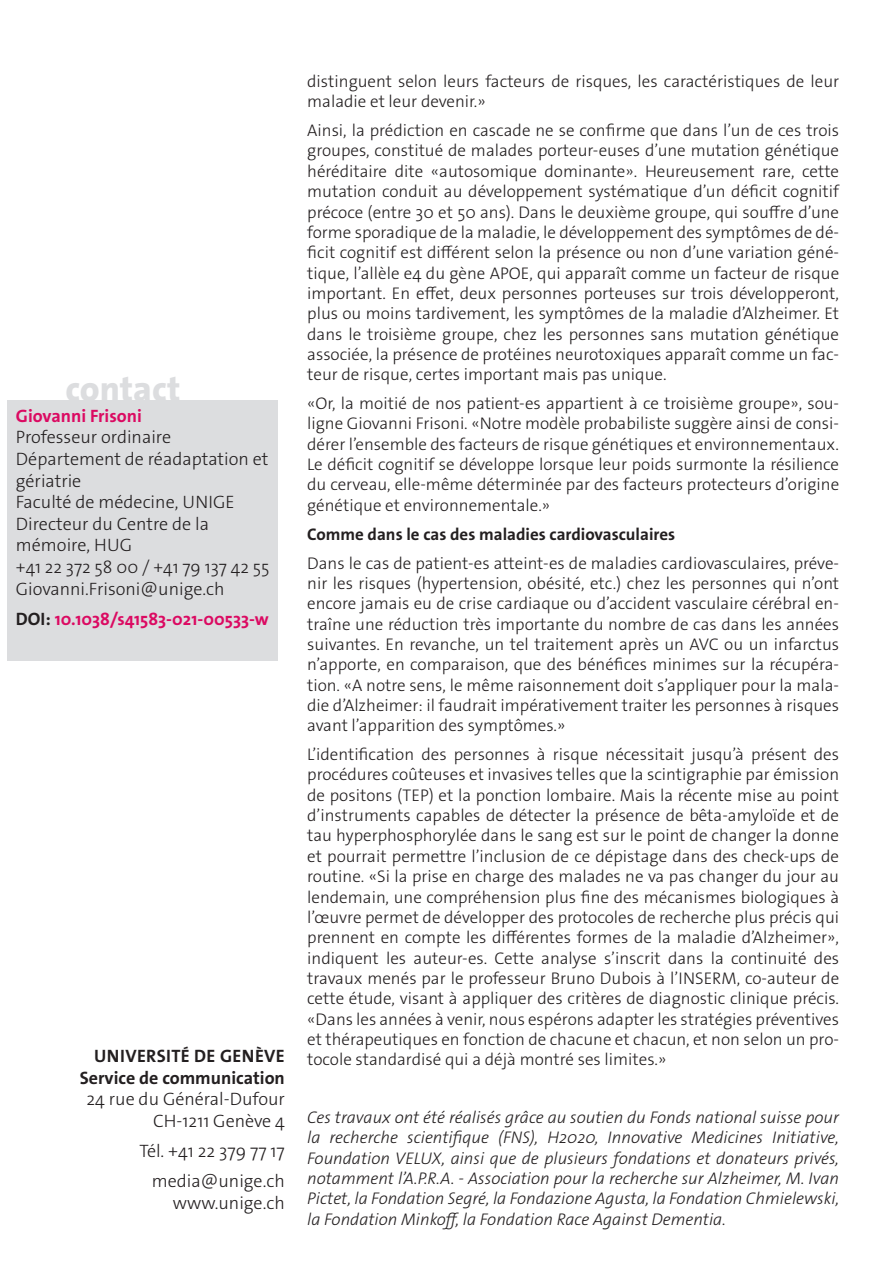
<style>
.page{position:relative;width:893px;height:1263px;background:#fff}
.page>*{position:absolute;margin:0;border:0;box-sizing:border-box;transform-origin:0 0}
._4__texte_courant{font:800 35.7px "The Sans Os F";color:#dcdddf}
._4__texte_courant-2{font:300 18px/21.6px "The Sans Os F";color:#231f20}
.texte_courant{font:300 18px/21.6px "The Sans Os F";color:#231f20;text-align:right}
.texte_courant-2{font:700 18px "The Sans Os F";letter-spacing:.02em;color:#231f20}
._4__texte_courant-3{font:300 17.7px "The Sans Os F";color:#231f20}
._4__texte_courant-4{font:700 17.55px "The Sans Os F";color:#db0a62}
._4__texte_courant-5{font:300 16.95px/20.4px "The Sans Os F";color:#231f20;text-align:justify}
._4__texte_courant-6{font:italic 300 16.95px/20.4px "The Sans Os F";color:#231f20;text-align:justify}
._4__texte_courant-7{font:700 16.95px "The Sans Os F";color:#231f20}
.s1{font-weight:700;color:#db0a62}
.s2{font-size:18px;color:#231f20}
.s3{font-weight:700}
</style>
<div class="page">
<div style="left:7px;top:400px;width:271px;height:260px;background:#dcdddf"></div>
<p class="_4__texte_courant" style="left:66px;top:366px;width:116px">contact</p>
<p class="_4__texte_courant-2" style="left:16px;top:405px;width:254px"><span class="s1">Giovanni Frisoni<br></span>Professeur ordinaire<br>Département de réadaptation et gériatrie<br>Faculté de médecine, UNIGE<br>Directeur du Centre de la mémoire, HUG</p>
<p class="_4__texte_courant-3" style="left:16px;top:556px;width:255px">+41 22 372 58 00 / +41 79 137 42 55</p>
<p class="_4__texte_courant-2" style="left:16px;top:578px;width:210px">Giovanni.Frisoni@unige.ch</p>
<p class="_4__texte_courant-4" style="left:16px;top:607px;width:254px"><span class="s2">DOI:</span> 10.1038/s41583-021-00533-w</p>
<p class="texte_courant-2" style="left:94px;top:1044px;width:192px">UNIVERSITÉ DE GENÈVE</p>
<p class="texte_courant" style="left:80px;top:1067px;width:207px"><span class="s3">Service de communication<br></span>24 rue du Général-Dufour<br>CH-1211 Genève 4</p>
<p class="texte_courant" style="left:139px;top:1140px;width:147px">Tél. +41 22 379 77 17</p>
<p class="texte_courant" style="left:152px;top:1170px;width:135px">media@unige.ch www.unige.ch</p>
<p class="_4__texte_courant-5" style="left:307px;top:71px;width:533px">distinguent selon leurs facteurs de risques, les caractéristiques de leur maladie et leur devenir.»</p>
<p class="_4__texte_courant-5" style="left:307px;top:120px;width:533px">Ainsi, la prédiction en cascade ne se confirme que dans l’un de ces trois groupes, constitué de malades porteur-euses d’une mutation génétique héréditaire dite «autosomique dominante». Heureusement rare, cette mutation conduit au développement systématique d’un déficit cognitif précoce (entre 30 et 50 ans). Dans le deuxième groupe, qui souffre d’une forme sporadique de la maladie, le développement des symptômes de dé&shy;ficit cognitif est différent selon la présence ou non d’une variation géné&shy;tique, l’allèle e4 du gène APOE, qui apparaît comme un facteur de risque important. En effet, deux personnes porteuses sur trois développeront, plus ou moins tardivement, les symptômes de la maladie d’Alzheimer. Et dans le troisième groupe, chez les personnes sans mutation génétique associée, la présence de protéines neurotoxiques apparaît comme un fac&shy;teur de risque, certes important mais pas unique.</p>
<p class="_4__texte_courant-5" style="left:307px;top:393px;width:533px">«Or, la moitié de nos patient-es appartient à ce troisième groupe», sou&shy;ligne Giovanni Frisoni. «Notre modèle probabiliste suggère ainsi de consi&shy;dérer l’ensemble des facteurs de risque génétiques et environnementaux.<br>Le déficit cognitif se développe lorsque leur poids surmonte la résilience du cerveau, elle-même déterminée par des facteurs protecteurs d’origine génétique et environnementale.»</p>
<p class="_4__texte_courant-7" style="left:307px;top:523px;width:369px">Comme dans le cas des maladies cardiovasculaires</p>
<p class="_4__texte_courant-5" style="left:307px;top:553px;width:533px">Dans le cas de patient-es atteint-es de maladies cardiovasculaires, préve&shy;nir les risques (hypertension, obésité, etc.) chez les personnes qui n’ont encore jamais eu de crise cardiaque ou d’accident vasculaire cérébral en&shy;traîne une réduction très importante du nombre de cas dans les années suivantes. En revanche, un tel traitement après un AVC ou un infarctus n’apporte, en comparaison, que des bénéfices minimes sur la récupéra&shy;tion. «A notre sens, le même raisonnement doit s’appliquer pour la mala&shy;die d’Alzheimer: il faudrait impérativement traiter les personnes à risques avant l’apparition des symptômes.»</p>
<p class="_4__texte_courant-5" style="left:307px;top:744px;width:533px">L’identification des personnes à risque nécessitait jusqu’à présent des procédures coûteuses et invasives telles que la scintigraphie par émission de positons (TEP) et la ponction lombaire. Mais la récente mise au point d’instruments capables de détecter la présence de bêta-amyloïde et de tau hyperphosphorylée dans le sang est sur le point de changer la donne et pourrait permettre l’inclusion de ce dépistage dans des check-ups de routine. «Si la prise en charge des malades ne va pas changer du jour au lendemain, une compréhension plus fine des mécanismes biologiques à l’œuvre permet de développer des protocoles de recherche plus précis qui prennent en compte les différentes formes de la maladie d’Alzheimer», indiquent les auteur-es. Cette analyse s’inscrit dans la continuité des travaux menés par le professeur Bruno Dubois à l’INSERM, co-auteur de cette étude, visant à appliquer des critères de diagnostic clinique précis. «Dans les années à venir, nous espérons adapter les stratégies préventives et thérapeutiques en fonction de chacune et chacun, et non selon un pro&shy;tocole standardisé qui a déjà montré ses limites.»</p>
<p class="_4__texte_courant-6" style="left:307px;top:1107px;width:533px">Ces travaux ont été réalisés grâce au soutien du Fonds national suisse pour la recherche scientifique (FNS), H2020, Innovative Medicines Initiative, Foundation VELUX, ainsi que de plusieurs fondations et donateurs privés, notamment l’A.P.R.A. - Association pour la recherche sur Alzheimer, M. Ivan Pictet, la Fondation Segré, la Fondazione Agusta, la Fondation Chmielewski, la Fondation Minkoff, la Fondation Race Against Dementia.</p>
</div>
